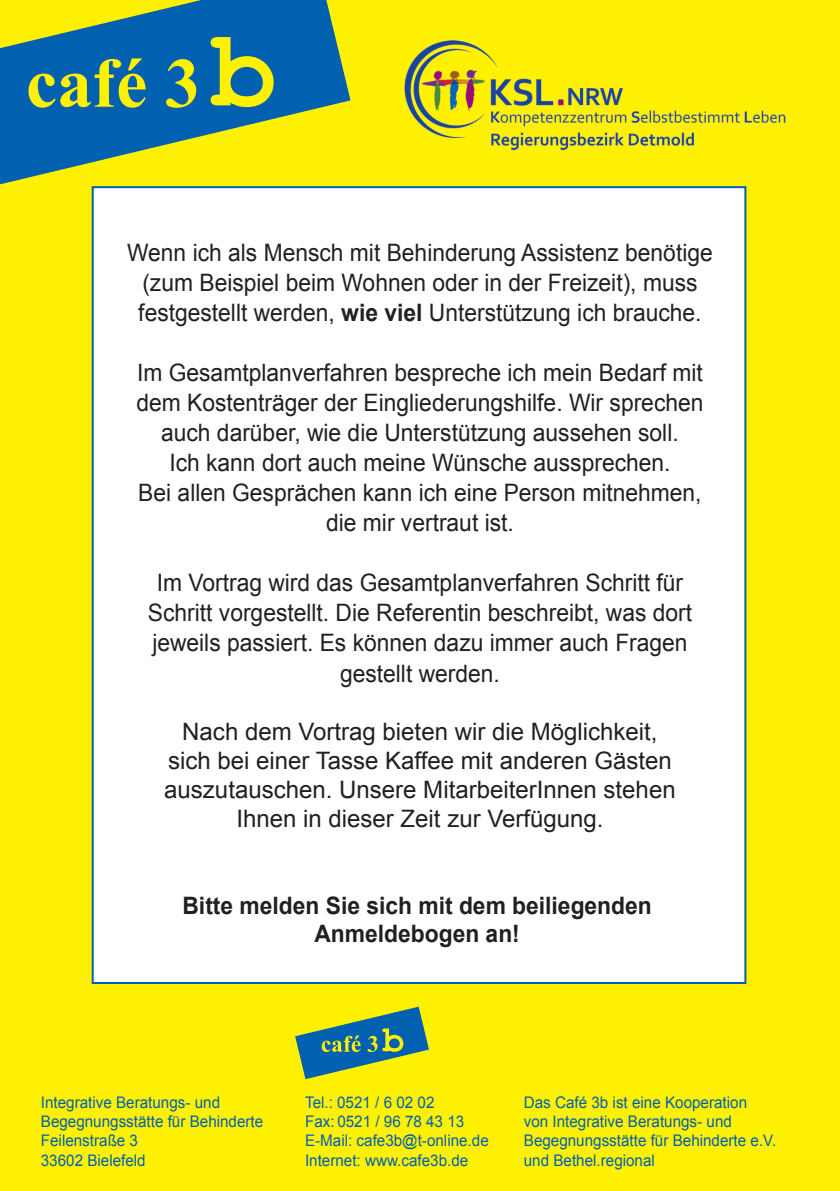
<style>
.page{position:relative;width:840px;height:1191px;background:#fff}
.page>*{position:absolute;margin:0;border:0;box-sizing:border-box;transform-origin:0 0}
.t1{font:24px/30px "Arial";color:#231f20;text-align:center;scale:.95 1}
.t2{font:24px/28.8px "Arial";color:#231f20;text-align:center}
.t3{font:700 24px/28px "Arial";color:#231f20;text-align:center;scale:.95 1}
.t4{font:16px/19.2px "Arial";color:#0161b0;scale:.95 1}
.s1{font-weight:700}
</style>
<div class="page">
<div style="left:0;top:0;width:839px;height:1191px;background:#fff101"></div>
<svg style="left:295px;top:1006px;width:134px;height:73px"></svg>
<div style="left:92px;top:186px;width:654px;height:798px;background:#fff;border:2px solid #0161b0"></div>
<svg style="left:0;top:0;width:350px;height:184px;fill:#0161b0"></svg>
<svg style="left:28px;top:58px;width:117px;height:50px"></svg>
<svg style="left:166px;top:59px;width:30px;height:49px"></svg>
<svg style="left:210px;top:37px;width:63px;height:70px"></svg>
<img style="left:404px;top:40px;width:382px;height:111px">
<p class="t1" style="left:127px;top:238px;width:617px">Wenn ich als Mensch mit Behinderung Assistenz benötige (zum Beispiel beim Wohnen oder in der Freizeit), muss festgestellt werden, <span class="s1">wie viel</span> Unterstützung ich brauche.</p>
<p class="t1" style="left:136px;top:358px;width:598px">Im Gesamtplanverfahren bespreche ich mein Bedarf mit dem Kostenträger der Eingliederungshilfe. Wir sprechen auch darüber, wie die Unterstützung aussehen soll.<br>Ich kann dort auch meine Wünsche aussprechen.<br>Bei allen Gesprächen kann ich eine Person mitnehmen, die mir vertraut ist.</p>
<p class="t1" style="left:148px;top:568px;width:574px">Im Vortrag wird das Gesamtplanverfahren Schritt für Schritt vorgestellt. Die Referentin beschreibt, was dort jeweils passiert. Es können dazu immer auch Fragen gestellt werden.</p>
<p class="t2" style="left:164px;top:717px;width:512px">Nach dem Vortrag bieten wir die Möglichkeit, sich bei einer Tasse Kaffee mit anderen Gästen auszutauschen. Unsere MitarbeiterInnen stehen Ihnen in dieser Zeit zur Verfügung.</p>
<p class="t3" style="left:182px;top:892px;width:495px">Bitte melden Sie sich mit dem beiliegenden<br>Anmeldebogen an!</p>
<p class="t4" style="left:41px;top:1092px;width:235px">Integrative Beratungs- und<br>Begegnungsstätte für Behinderte<br>Feilenstraße 3<br>33602 Bielefeld</p>
<p class="t4" style="left:305px;top:1092px;width:195px">Tel.: 0521 / 6 02 02<br>Fax: 0521 / 96 78 43 13<br>E-Mail: cafe3b@t-online.de<br>Internet: www.cafe3b.de</p>
<p class="t4" style="left:523px;top:1092px;width:267px">Das Café 3b ist eine Kooperation<br>von Integrative Beratungs- und<br>Begegnungsstätte für Behinderte e.V. und Bethel.regional</p>
</div>
